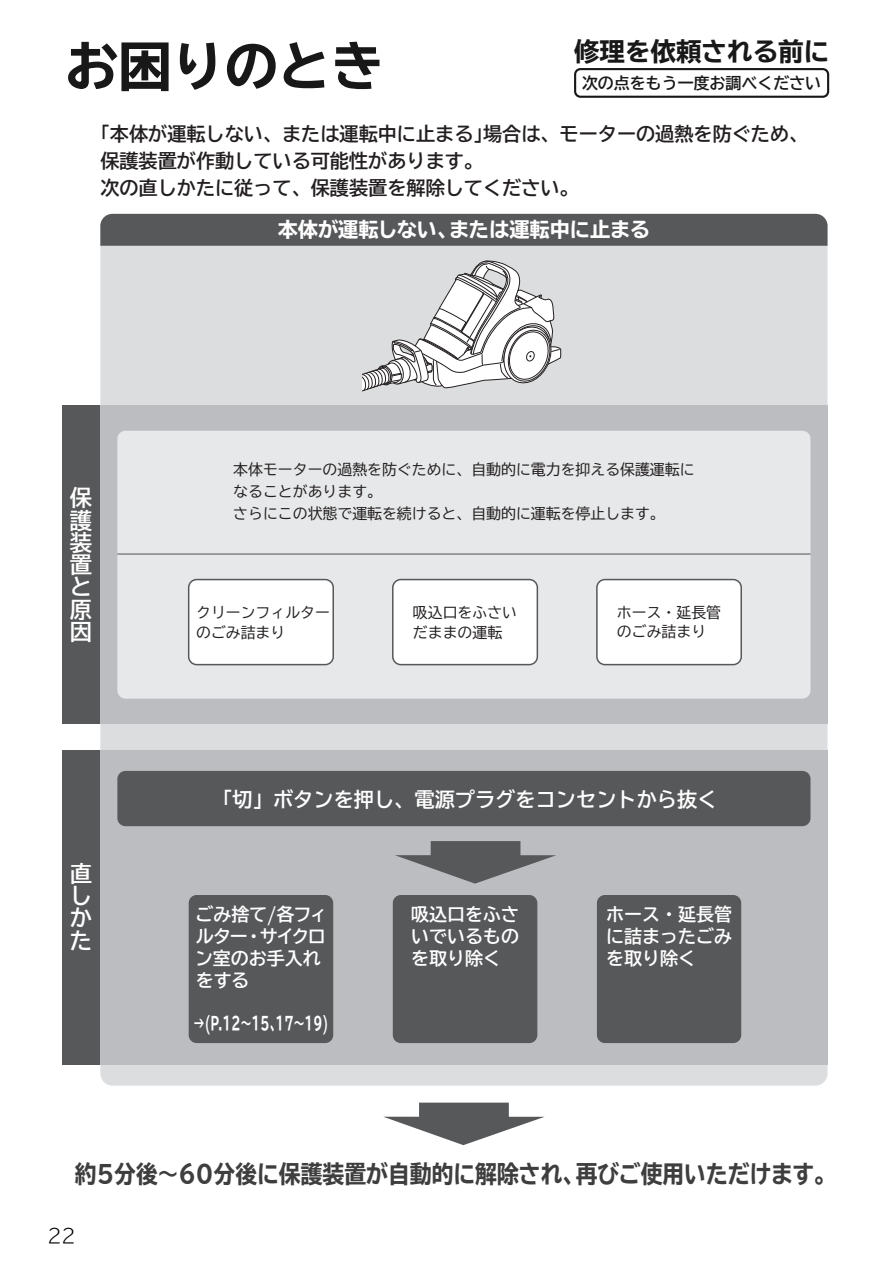
<style>
.page{position:relative;width:893px;height:1263px;background:#fff}
.page>*{position:absolute;margin:0;border:0;box-sizing:border-box;transform-origin:0 0}
.t1{font:700 expanded 53.1px "TBUD Go Std";color:#181818}
.t2{font:700 expanded 25.5px "TBUD Go Std";color:#181818}
.t3{font:24.3px "TBUD Go Std Ex Bold 90 pv RKSJ H";color:#3e3e3f;scale:.9 1}
.t4{font:22.35px/22.4px "TBUD Go Std Bold 90 pv RKSJ H";color:#fff;text-align:justify}
.t5{font:20.25px "TBUD Go Std Bold 90 pv RKSJ H";color:#fff}
.t6{font:20.25px "TBUD Go Std Ex Bold 90 pv RKSJ H";color:#fff}
.t7{font:19.2px/27px "TBUD Go Std Bold 90 pv RKSJ H";color:#231f20}
.t8{font:300 19.2px "TBUD Go Std Super";color:#000}
.t9{font:18px/22.2px "TBUD Go Std Bold 90 pv RKSJ H";color:#fff;text-align:justify}
.t10{font:18px/22.2px "TBUD Go Std Bold 90 pv RKSJ H";letter-spacing:-.02em;color:#fff}
.t11{font:18px "TBUD Go Std Ex Bold 90 pv RKSJ H";color:#fff;scale:.63 1}
.t12{font:700 15.9px "TBUD Go Std";color:#181818}
.t13{font:14.85px/19.5px "TBUD Go Std Regular 90 pv RKSJ H";color:#231f20}
</style>
<div class="page">
<svg style="left:574px;top:68px;width:255px;height:30px"></svg>
<div style="left:100px;top:214px;width:727px;height:871px;background:#dcdddf;border-radius:12px"></div>
<div style="left:100px;top:214px;width:727px;height:32px;background:#57585a"></div>
<div style="left:62px;top:405px;width:38px;height:319px;background:#57585a"></div>
<div style="left:62px;top:750px;width:38px;height:314px;background:#57585a"></div>
<div style="left:100px;top:405px;width:727px;height:319px;background:#bcbdc0"></div>
<div style="left:100px;top:750px;width:727px;height:314px;background:#bcbdc0"></div>
<div style="left:117px;top:431px;width:693px;height:268px;background:#e7e8e9;border-radius:8px"></div>
<hr style="left:117px;top:553px;width:693px;height:2px;background:#808285">
<svg style="left:395px;top:841px;width:161px;height:43px"></svg>
<svg style="left:383px;top:1102px;width:162px;height:43px"></svg>
<div style="left:117px;top:771px;width:693px;height:55px;background:#57585a;border-radius:8px"></div>
<div style="left:189px;top:579px;width:144px;height:86px;background:#fff;border-radius:8px"></div>
<div style="left:188px;top:579px;width:146px;height:86px;border:2px solid #57585a;border-radius:8px"></div>
<div style="left:393px;top:579px;width:144px;height:86px;background:#fff;border-radius:8px"></div>
<div style="left:392px;top:579px;width:146px;height:86px;border:2px solid #57585a;border-radius:8px"></div>
<div style="left:597px;top:579px;width:144px;height:86px;background:#fff;border-radius:8px"></div>
<div style="left:596px;top:579px;width:146px;height:86px;border:2px solid #57585a;border-radius:8px"></div>
<div style="left:189px;top:895px;width:144px;height:148px;background:#57585a;border-radius:8px"></div>
<div style="left:597px;top:895px;width:144px;height:148px;background:#57585a;border-radius:8px"></div>
<div style="left:393px;top:895px;width:144px;height:148px;background:#57585a;border-radius:8px"></div>
<svg style="left:363px;top:260px;width:199px;height:132px"></svg>
<h1 class="t1" style="left:65px;top:37px;width:320px">お困りのとき</h1>
<h2 class="t2" style="left:574px;top:37px;width:257px">修理を依頼される前に</h2>
<p class="t12" style="left:582px;top:70px;width:241px">次の点をもう一度お調べください</p>
<p class="t7" style="left:100px;top:121px;width:709px">｢本体が運転しない、または運転中に止まる｣場合は、モーターの過熱を防ぐため、保護装置が作動している可能性があります。<br>次の直しかたに従って、保護装置を解除してください。</p>
<h3 class="t4" style="left:70px;top:487px;width:24px">保護装置と原因</h3>
<h3 class="t4" style="left:70px;top:863px;width:23px">直しかた</h3>
<h3 class="t6" style="left:278px;top:219px;width:374px">本体が運転しない、または運転中に止まる</h3>
<p class="t13" style="left:233px;top:459px;width:463px;line-height:21.8px">本体モーターの過熱を防ぐために、自動的に電力を抑える保護運転になることがあります。<br>さらにこの状態で運転を続けると、自動的に運転を停止します。</p>
<p class="t13" style="left:196px;top:603px;width:135px">クリーンフィルターのごみ詰まり</p>
<p class="t13" style="left:413px;top:603px;width:106px">吸込口をふさいだままの運転</p>
<p class="t13" style="left:617px;top:602px;width:106px">ホース・延長管のごみ詰まり</p>
<h3 class="t5" style="left:212px;top:782px;width:507px">「切」ボタンを押し、電源プラグをコンセントから抜く</h3>
<p class="t10" style="left:195px;top:903px;width:134px">ごみ捨て/各フィルター・サイクロン室のお手入れをする</p>
<p class="t11" style="left:193px;top:1013px;width:216px">→(P.12～15､17～19)</p>
<p class="t9" style="left:411px;top:903px;width:109px">吸込口をふさいでいるものを取り除く</p>
<p class="t9" style="left:606px;top:903px;width:127px">ホース・延長管に詰まったごみを取り除く</p>
<h3 class="t3" style="left:75px;top:1161px;width:847px">約5分後～60分後に保護装置が自動的に解除され、再びご使用いただけます。</h3>
<p class="t8" style="left:47px;top:1219px;width:30px">22</p>
</div>
